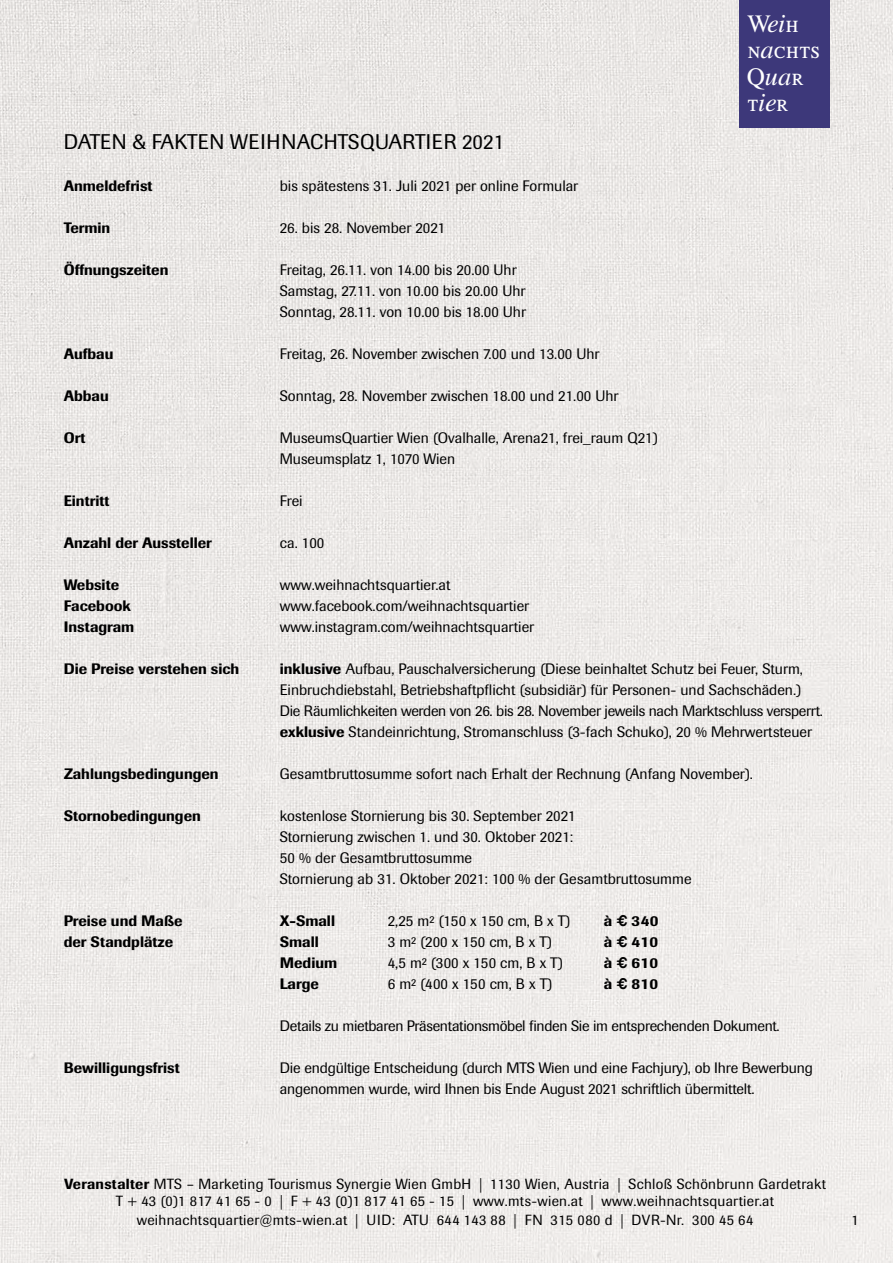
<style>
.page{position:relative;width:893px;height:1263px;background:#fff}
.page>*{position:absolute;margin:0;border:0;box-sizing:border-box;transform-origin:0 0}
.t1{font:24.9px/26.4px "Will Grace";color:#fff}
.t2{font:21px "Imago";color:#000}
.t3{font:15px/21px "Imago";color:#000}
.t4{font:500 15px "Imago";color:#000}
.t5{font:15px "Imago";letter-spacing:-.02em;color:#000}
.t6{font:14.55px/17.9px "Imago";letter-spacing:.02em;color:#000;text-align:center}
.t7{font:14.25px "Imago";color:#000}
.s1{font-weight:500}
.s2{font-family:"Helvetica";font-weight:700}
</style>
<div class="page">
<img style="left:0;top:0;width:893px;height:1263px">
<div style="left:739px;top:0;width:90px;height:128px;background:#3d387a"></div>
<h1 class="t1" style="left:747px;top:10px;width:74px">Weih nachts<br>Quar tier</h1>
<h2 class="t2" style="left:64px;top:129px;width:442px">DATEN &amp; FAKTEN WEIHNACHTSQUARTIER 2021</h2>
<p class="t4" style="left:64px;top:176px;width:90px">Anmeldefrist</p>
<p class="t3" style="left:280px;top:175px;width:300px">bis spätestens 31. Juli 2021 per online Formular</p>
<p class="t4" style="left:64px;top:218px;width:48px">Termin</p>
<p class="t3" style="left:280px;top:217px;width:167px">26. bis 28. November 2021</p>
<p class="t4" style="left:64px;top:260px;width:106px">Öffnungszeiten</p>
<p class="t3" style="left:280px;top:259px;width:248px">Freitag, 26.11. von 14.00 bis 20.00 Uhr<br>Samstag, 27.11. von 10.00 bis 20.00 Uhr<br>Sonntag, 28.11. von 10.00 bis 18.00 Uhr</p>
<p class="t4" style="left:64px;top:344px;width:51px">Aufbau</p>
<p class="t3" style="left:280px;top:343px;width:321px">Freitag, 26. November zwischen 7.00 und 13.00 Uhr</p>
<p class="t4" style="left:64px;top:386px;width:46px">Abbau</p>
<p class="t3" style="left:280px;top:385px;width:340px">Sonntag, 28. November zwischen 18.00 und 21.00 Uhr</p>
<p class="t4" style="left:64px;top:428px;width:23px">Ort</p>
<p class="t3" style="left:280px;top:427px;width:379px">MuseumsQuartier Wien (Ovalhalle, Arena21, frei_raum Q21)<br>Museumsplatz 1, 1070 Wien</p>
<p class="t4" style="left:64px;top:491px;width:47px">Eintritt</p>
<p class="t3" style="left:280px;top:490px;width:24px">Frei</p>
<p class="t4" style="left:64px;top:533px;width:150px">Anzahl der Aussteller</p>
<p class="t3" style="left:280px;top:532px;width:46px">ca. 100</p>
<p class="t4" style="left:64px;top:575px;width:57px">Website</p>
<p class="t3" style="left:280px;top:574px;width:172px">www.weihnachtsquartier.at</p>
<p class="t4" style="left:64px;top:596px;width:69px">Facebook</p>
<p class="t3" style="left:280px;top:595px;width:251px">www.facebook.com/weihnachtsquartier</p>
<p class="t4" style="left:64px;top:617px;width:72px">Instagram</p>
<p class="t3" style="left:280px;top:616px;width:256px">www.instagram.com/weihnachtsquartier</p>
<p class="t4" style="left:64px;top:659px;width:177px">Die Preise verstehen sich</p>
<p class="t3" style="left:280px;top:658px;width:545px"><span class="s1">inklusive</span> Aufbau, Pauschalversicherung (Diese beinhaltet Schutz bei Feuer, Sturm, Einbruchdiebstahl, Betriebshaftpflicht (subsidiär) für Personen- und Sachschäden.)<br>Die Räumlichkeiten werden von 26. bis 28. November jeweils nach Marktschluss versperrt. <span class="s1">exklusive</span> Standeinrichtung, Stromanschluss (3-fach Schuko), 20 % Mehrwertsteuer</p>
<p class="t4" style="left:64px;top:764px;width:156px">Zahlungsbedingungen</p>
<p class="t3" style="left:280px;top:763px;width:475px">Gesamtbruttosumme sofort nach Erhalt der Rechnung (Anfang November).</p>
<p class="t4" style="left:64px;top:806px;width:139px">Stornobedingungen</p>
<p class="t3" style="left:280px;top:805px;width:413px">kostenlose Stornierung bis 30. September 2021<br>Stornierung zwischen 1. und 30. Oktober 2021:<br>50 % der Gesamtbruttosumme<br>Stornierung ab 31. Oktober 2021: 100 % der Gesamtbruttosumme</p>
<p class="t4" style="left:64px;top:911px;width:120px">Preise und Maße</p>
<p class="t4" style="left:280px;top:911px;width:57px">X-Small</p>
<p class="t3" style="left:388px;top:910px;width:184px">2,25 m² (150 x 150 cm, B x T)</p>
<p class="t4" style="left:604px;top:911px;width:56px">à <span class="s2">€</span> 340</p>
<p class="t4" style="left:64px;top:932px;width:111px">der Standplätze</p>
<p class="t4" style="left:280px;top:932px;width:41px">Small</p>
<p class="t3" style="left:388px;top:931px;width:166px">3 m² (200 x 150 cm, B x T)</p>
<p class="t4" style="left:604px;top:932px;width:56px">à <span class="s2">€</span> 410</p>
<p class="t4" style="left:280px;top:953px;width:59px">Medium</p>
<p class="t3" style="left:388px;top:952px;width:176px">4,5 m² (300 x 150 cm, B x T)</p>
<p class="t4" style="left:604px;top:953px;width:56px">à <span class="s2">€</span> 610</p>
<p class="t4" style="left:280px;top:974px;width:41px">Large</p>
<p class="t3" style="left:388px;top:973px;width:166px">6 m² (400 x 150 cm, B x T)</p>
<p class="t4" style="left:604px;top:974px;width:56px">à <span class="s2">€</span> 810</p>
<p class="t5" style="left:280px;top:1017px;width:501px">Details zu mietbaren Präsentationsmöbel finden Sie im entsprechenden Dokument.</p>
<p class="t4" style="left:64px;top:1058px;width:117px">Bewilligungsfrist</p>
<p class="t3" style="left:280px;top:1057px;width:535px">Die endgültige Entscheidung (durch MTS Wien und eine Fachjury), ob Ihre Bewerbung angenommen wurde, wird Ihnen bis Ende August 2021 schriftlich übermittelt.</p>
<p class="t6" style="left:64px;top:1175px;width:763px"><span class="s1">Veranstalter</span> MTS – Marketing Tourismus Synergie Wien GmbH | 1130 Wien, Austria | Schloß Schönbrunn Gardetrakt<br>T + 43 (0)1 817 41 65 - 0 | F + 43 (0)1 817 41 65 - 15 | www.mts-wien.at | www.weihnachtsquartier.at weihnachtsquartier@mts-wien.at | UID: ATU 644 143 88 | FN 315 080 d | DVR-Nr. 300 45 64</p>
<p class="t7" style="left:851px;top:1212px;width:9px">1</p>
</div>
